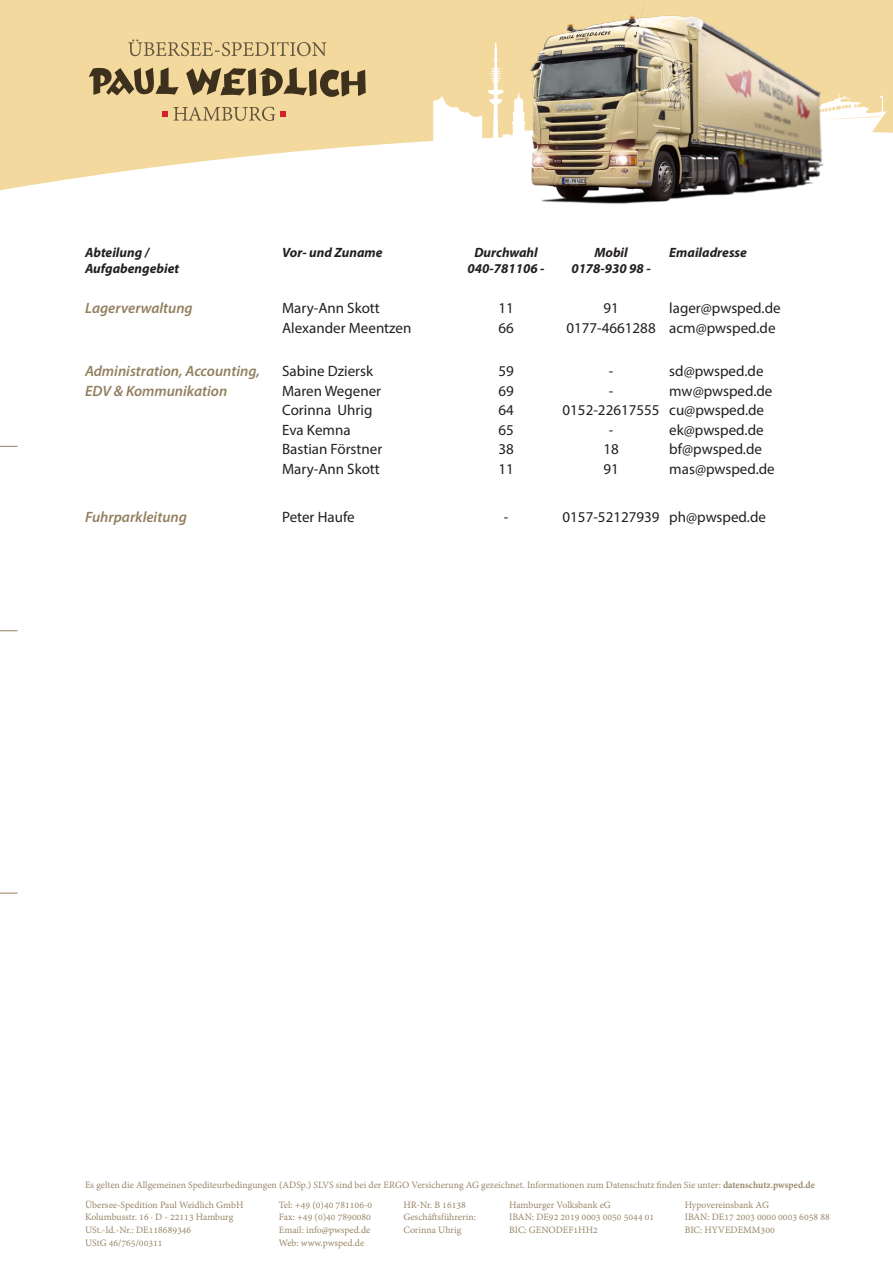
<style>
.page{position:relative;width:893px;height:1263px;background:#fff}
.page>*{position:absolute;margin:0;border:0;box-sizing:border-box;transform-origin:0 0}
.t1{font:15px/19.5px "Myriad Pro";color:#231f20}
.Aufgabengebiet{font:italic 600 15px/19.5px "Myriad Pro";color:#937f5f}
.h1_Überschift{font:italic 700 13.5px/16.2px "Myriad Pro";color:#231f20;text-align:center}
.t2{font:10.5px/12.6px "Adobe Devanagari";color:#937f5f}
.s1{font-weight:700}
</style>
<div class="page">
<svg style="left:0;top:0;width:893px;height:191px;fill:#f3d99e"></svg>
<img style="left:496px;top:0;width:352px;height:204px">
<svg style="left:128px;top:39px;width:199px;height:17px;background:#d2bb88"></svg>
<svg style="left:89px;top:64px;width:277px;height:34px;background:#a79368"></svg>
<svg style="left:163px;top:107px;width:123px;height:14px;background:#d0b383"></svg>
<svg style="left:0;top:446px;width:17px;height:1px"></svg>
<svg style="left:0;top:630px;width:17px;height:1px"></svg>
<svg style="left:0;top:893px;width:17px;height:1px"></svg>
<p class="h1_Überschift" style="left:85px;top:244px;width:96px;text-align:left">Abteilung /<br>Aufgabengebiet</p>
<p class="h1_Überschift" style="left:282px;top:244px;width:102px">Vor- und Zuname</p>
<p class="h1_Überschift" style="left:468px;top:244px;width:78px">Durchwahl<br>040-781106 -</p>
<p class="h1_Überschift" style="left:571px;top:244px;width:81px">Mobil<br>0178-930 98 -</p>
<p class="h1_Überschift" style="left:669px;top:244px;width:79px">Emailadresse</p>
<p class="Aufgabengebiet" style="left:85px;top:298px;width:109px">Lagerverwaltung</p>
<p class="t1" style="left:282px;top:298px;width:131px">Mary-Ann Skott<br>Alexander Meentzen</p>
<p class="t1" style="left:498px;top:298px;width:17px">11<br>66</p>
<p class="t1" style="left:566px;top:298px;width:91px;text-align:center">91<br>0177-4661288</p>
<p class="t1" style="left:669px;top:298px;width:113px">lager@pwsped.de acm@pwsped.de</p>
<p class="Aufgabengebiet" style="left:85px;top:361px;width:176px">Administration, Accounting,<br>EDV &amp; Kommunikation</p>
<p class="t1" style="left:282px;top:361px;width:102px">Sabine Dziersk<br>Maren Wegener<br>Corinna Uhrig<br>Eva Kemna<br>Bastian Förstner<br>Mary-Ann Skott</p>
<p class="t1" style="left:498px;top:361px;width:17px">59<br>69</p>
<p class="t1" style="left:669px;top:361px;width:105px">sd@pwsped.de mw@pwsped.de</p>
<p class="t1" style="left:669px;top:400px;width:107px">cu@pwsped.de ek@pwsped.de bf@pwsped.de mas@pwsped.de</p>
<p class="t1" style="left:609px;top:361px;width:6px">- -</p>
<p class="t1" style="left:563px;top:400px;width:98px;text-align:center">0152-22617555 -<br>18<br>91</p>
<p class="t1" style="left:498px;top:400px;width:17px;text-align:justify">64<br>65<br>38<br>11</p>
<p class="Aufgabengebiet" style="left:85px;top:506px;width:103px">Fuhrparkleitung</p>
<p class="t1" style="left:282px;top:507px;width:74px">Peter Haufe</p>
<p class="t1" style="left:504px;top:507px;width:6px">-</p>
<p class="t1" style="left:563px;top:507px;width:98px">0157-52127939</p>
<p class="t1" style="left:669px;top:507px;width:98px">ph@pwsped.de</p>
<p class="t2" style="left:85px;top:1179px;width:731px">Es gelten die Allgemeinen Spediteurbedingungen (ADSp.) SLVS sind bei der ERGO Versicherung AG gezeichnet. Informationen zum Datenschutz finden Sie unter: <span class="s1">datenschutz.pwsped.de</span></p>
<p class="t2" style="left:85px;top:1199px;width:160px">Übersee-Spedition Paul Weidlich GmbH<br>Kolumbusstr. 16 · D - 22113 Hamburg<br>USt.-Id.-Nr.: DE118689346<br>UStG 46/765/00311</p>
<p class="t2" style="left:279px;top:1199px;width:95px">Tel: +49 (0)40 781106-0<br>Fax: +49 (0)40 7890080<br>Email: info@pwsped.de<br>Web: www.pwsped.de</p>
<p class="t2" style="left:403px;top:1199px;width:74px">HR-Nr. B 16138<br>Geschäftsführerin:<br>Corinna Uhrig</p>
<p class="t2" style="left:509px;top:1199px;width:147px">Hamburger Volksbank eG<br>IBAN: DE92 2019 0003 0050 5044 01<br>BIC: GENODEF1HH2</p>
<p class="t2" style="left:685px;top:1199px;width:147px">Hypovereinsbank AG<br>IBAN: DE17 2003 0000 0003 6058 88<br>BIC: HYVEDEMM300</p>
</div>
